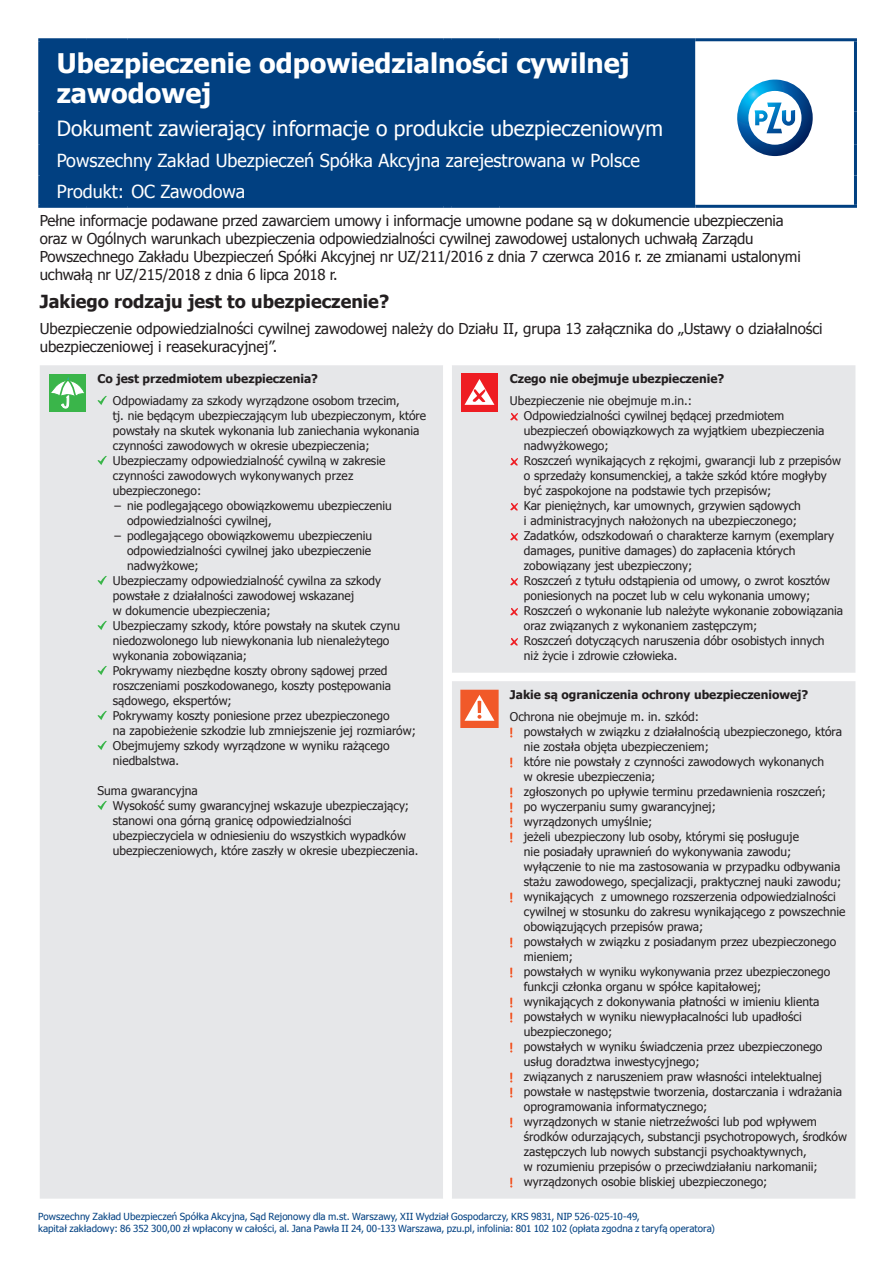
<style>
.page{position:relative;width:893px;height:1263px;background:#fff}
.page>*{position:absolute;margin:0;border:0;box-sizing:border-box;transform-origin:0 0}
.t1{font:700 27px/30px "Tahoma";color:#fff}
.t2{font:21px "Tahoma";color:#fff}
.t3{font:18px/30.8px "Tahoma";color:#fff}
.t4{font:700 18px "Tahoma";color:#231f20}
.t5{font:15px/18px "Tahoma";letter-spacing:-.01em;color:#231f20}
.t6{font:12px/15px "Tahoma";color:#231f20}
.t7{font:700 12px "Tahoma";color:#231f20}
.t8{font:9.75px/12px "Tahoma";color:#014081}
</style>
<div class="page">
<svg style="left:41px;top:41px;width:813px;height:164px;fill:#014081"></svg>
<div style="left:40px;top:365px;width:815px;height:833px;background:#e6e7e9"></div>
<svg style="left:443px;top:365px;width:9px;height:833px"></svg>
<hr style="left:38px;top:38px;width:49px;height:3px;background:#014081">
<hr style="left:38px;top:41px;width:3px;height:71px;background:#014081">
<hr style="left:87px;top:38px;width:40px;height:3px;background:#014081">
<hr style="left:127px;top:38px;width:316px;height:3px;background:#014081">
<svg style="left:443px;top:38px;width:9px;height:3px"></svg>
<hr style="left:452px;top:38px;width:47px;height:3px;background:#014081">
<hr style="left:499px;top:38px;width:196px;height:3px;background:#014081">
<hr style="left:695px;top:38px;width:162px;height:3px;background:#014081">
<hr style="left:854px;top:41px;width:3px;height:71px;background:#014081">
<hr style="left:854px;top:112px;width:3px;height:33px;background:#014081">
<hr style="left:854px;top:145px;width:3px;height:31px;background:#014081">
<hr style="left:854px;top:176px;width:3px;height:29px;background:#014081">
<hr style="left:695px;top:205px;width:162px;height:3px;background:#014081">
<hr style="left:38px;top:112px;width:3px;height:33px;background:#014081">
<hr style="left:38px;top:145px;width:3px;height:31px;background:#014081">
<hr style="left:38px;top:176px;width:3px;height:29px;background:#014081">
<hr style="left:38px;top:205px;width:49px;height:3px;background:#014081">
<hr style="left:87px;top:205px;width:40px;height:3px;background:#014081">
<hr style="left:127px;top:205px;width:316px;height:3px;background:#014081">
<svg style="left:443px;top:205px;width:9px;height:3px"></svg>
<hr style="left:452px;top:205px;width:47px;height:3px;background:#014081">
<hr style="left:499px;top:205px;width:196px;height:3px;background:#014081">
<svg style="left:737px;top:80px;width:76px;height:76px"></svg>
<div style="left:49px;top:374px;width:37px;height:38px;background:#3ab54a"></div>
<svg style="left:51px;top:377px;width:33px;height:31px"></svg>
<div style="left:461px;top:374px;width:37px;height:38px;background:#ee1d23"></div>
<svg style="left:464px;top:379px;width:30px;height:26px"></svg>
<svg style="left:98px;top:396px;width:9px;height:9px"></svg>
<svg style="left:98px;top:456px;width:9px;height:9px"></svg>
<svg style="left:98px;top:576px;width:9px;height:9px"></svg>
<svg style="left:98px;top:621px;width:9px;height:9px"></svg>
<svg style="left:98px;top:666px;width:9px;height:9px"></svg>
<svg style="left:98px;top:711px;width:9px;height:9px"></svg>
<svg style="left:98px;top:741px;width:9px;height:9px"></svg>
<svg style="left:98px;top:801px;width:9px;height:9px"></svg>
<svg style="left:510px;top:412px;width:8px;height:9px"></svg>
<svg style="left:510px;top:457px;width:8px;height:9px"></svg>
<svg style="left:510px;top:502px;width:8px;height:9px"></svg>
<svg style="left:510px;top:532px;width:8px;height:9px"></svg>
<svg style="left:510px;top:577px;width:8px;height:9px"></svg>
<svg style="left:510px;top:607px;width:8px;height:9px"></svg>
<svg style="left:510px;top:637px;width:8px;height:9px"></svg>
<div style="left:461px;top:690px;width:37px;height:37px;background:#f15929"></div>
<svg style="left:464px;top:695px;width:30px;height:26px"></svg>
<div style="left:460px;top:690px;width:39px;height:38px;border:2px solid #f15929"></div>
<svg style="left:510px;top:727px;width:2px;height:10px"></svg>
<svg style="left:510px;top:757px;width:2px;height:10px"></svg>
<svg style="left:510px;top:787px;width:2px;height:55px"></svg>
<svg style="left:510px;top:892px;width:2px;height:10px"></svg>
<svg style="left:510px;top:937px;width:2px;height:10px"></svg>
<svg style="left:510px;top:967px;width:2px;height:10px"></svg>
<svg style="left:510px;top:997px;width:2px;height:25px"></svg>
<svg style="left:510px;top:1042px;width:2px;height:10px"></svg>
<svg style="left:510px;top:1072px;width:2px;height:25px"></svg>
<svg style="left:510px;top:1117px;width:2px;height:10px"></svg>
<svg style="left:510px;top:1177px;width:2px;height:10px"></svg>
<h1 class="t1" style="left:57px;top:47px;width:574px">Ubezpieczenie odpowiedzialności cywilnej zawodowej</h1>
<h2 class="t2" style="left:57px;top:115px;width:608px">Dokument zawierający informacje o produkcie ubezpieczeniowym</h2>
<h3 class="t3" style="left:57px;top:144px;width:584px">Powszechny Zakład Ubezpieczeń Spółka Akcyjna zarejestrowana w Polsce<br>Produkt: OC Zawodowa</h3>
<p class="t5" style="left:40px;top:211px;width:762px">Pełne informacje podawane przed zawarciem umowy i informacje umowne podane są w dokumencie ubezpieczenia oraz w Ogólnych warunkach ubezpieczenia odpowiedzialności cywilnej zawodowej ustalonych uchwałą Zarządu Powszechnego Zakładu Ubezpieczeń Spółki Akcyjnej nr UZ/211/2016 z dnia 7 czerwca 2016 r. ze zmianami ustalonymi uchwałą nr UZ/215/2018 z dnia 6 lipca 2018 r.</p>
<h3 class="t4" style="left:40px;top:289px;width:351px">Jakiego rodzaju jest to ubezpieczenie?</h3>
<p class="t5" style="left:40px;top:319px;width:784px">Ubezpieczenie odpowiedzialności cywilnej zawodowej należy do Działu II, grupa 13 załącznika do „Ustawy o działalności ubezpieczeniowej i reasekuracyjnej”.</p>
<p class="t7" style="left:98px;top:370px;width:222px">Co jest przedmiotem ubezpieczenia?</p>
<p class="t7" style="left:510px;top:370px;width:216px">Czego nie obejmuje ubezpieczenie?</p>
<p class="t6" style="left:113px;top:393px;width:315px">Odpowiadamy za szkody wyrządzone osobom trzecim,<br>tj. nie będącym ubezpieczającym lub ubezpieczonym, które powstały na skutek wykonania lub zaniechania wykonania czynności zawodowych w okresie ubezpieczenia; Ubezpieczamy odpowiedzialność cywilną w zakresie czynności zawodowych wykonywanych przez ubezpieczonego:</p>
<p class="t6" style="left:127px;top:498px;width:266px;text-indent:-13px">– nie podlegającego obowiązkowemu ubezpieczeniu odpowiedzialności cywilnej,</p>
<p class="t6" style="left:115px;top:528px;width:259px">– podlegającego obowiązkowemu ubezpieczeniu</p>
<p class="t6" style="left:127px;top:543px;width:246px">odpowiedzialności cywilnej jako ubezpieczenie</p>
<p class="t6" style="left:127px;top:558px;width:73px">nadwyżkowe;</p>
<p class="t6" style="left:113px;top:573px;width:270px">Ubezpieczamy odpowiedzialność cywilna za szkody</p>
<p class="t6" style="left:113px;top:588px;width:243px">powstałe z działalności zawodowej wskazanej</p>
<p class="t6" style="left:113px;top:603px;width:159px">w dokumencie ubezpieczenia;</p>
<p class="t6" style="left:113px;top:618px;width:289px">Ubezpieczamy szkody, które powstały na skutek czynu</p>
<p class="t6" style="left:113px;top:633px;width:278px">niedozwolonego lub niewykonania lub nienależytego</p>
<p class="t6" style="left:113px;top:648px;width:136px">wykonania zobowiązania;</p>
<p class="t6" style="left:113px;top:663px;width:276px">Pokrywamy niezbędne koszty obrony sądowej przed</p>
<p class="t6" style="left:113px;top:678px;width:280px">roszczeniami poszkodowanego, koszty postępowania</p>
<p class="t6" style="left:113px;top:693px;width:120px">sądowego, ekspertów;</p>
<p class="t6" style="left:113px;top:708px;width:278px">Pokrywamy koszty poniesione przez ubezpieczonego</p>
<p class="t6" style="left:113px;top:723px;width:305px">na zapobieżenie szkodzie lub zmniejszenie jej rozmiarów;</p>
<p class="t6" style="left:113px;top:738px;width:278px">Obejmujemy szkody wyrządzone w wyniku rażącego</p>
<p class="t6" style="left:113px;top:753px;width:68px">niedbalstwa.</p>
<p class="t6" style="left:113px;top:783px;width:307px;text-indent:-15px">Suma gwarancyjna<br>Wysokość sumy gwarancyjnej wskazuje ubezpieczający; stanowi ona górną granicę odpowiedzialności ubezpieczyciela w odniesieniu do wszystkich wypadków ubezpieczeniowych, które zaszły w okresie ubezpieczenia.</p>
<p class="t6" style="left:524px;top:392px;width:321px;text-indent:-14px">Ubezpieczenie nie obejmuje m.in.:<br>Odpowiedzialności cywilnej będącej przedmiotem ubezpieczeń obowiązkowych za wyjątkiem ubezpieczenia nadwyżkowego;<br>Roszczeń wynikających z rękojmi, gwarancji lub z przepisów o sprzedaży konsumenckiej, a także szkód które mogłyby być zaspokojone na podstawie tych przepisów;<br>Kar pieniężnych, kar umownych, grzywien sądowych<br>i administracyjnych nałożonych na ubezpieczonego; Zadatków, odszkodowań o charakterze karnym (exemplary damages, punitive damages) do zapłacenia których zobowiązany jest ubezpieczony;<br>Roszczeń z tytułu odstąpienia od umowy, o zwrot kosztów poniesionych na poczet lub w celu wykonania umowy; Roszczeń o wykonanie lub należyte wykonanie zobowiązania oraz związanych z wykonaniem zastępczym;<br>Roszczeń dotyczących naruszenia dóbr osobistych innych<br>niż życie i zdrowie człowieka.</p>
<p class="t7" style="left:510px;top:686px;width:300px">Jakie są ograniczenia ochrony ubezpieczeniowej?</p>
<p class="t6" style="left:524px;top:708px;width:325px;text-indent:-14px">Ochrona nie obejmuje m. in. szkód:<br>powstałych w związku z działalnością ubezpieczonego, która nie została objęta ubezpieczeniem;<br>które nie powstały z czynności zawodowych wykonanych<br>w okresie ubezpieczenia;<br>zgłoszonych po upływie terminu przedawnienia roszczeń;<br>po wyczerpaniu sumy gwarancyjnej;<br>wyrządzonych umyślnie;<br>jeżeli ubezpieczony lub osoby, którymi się posługuje<br>nie posiadały uprawnień do wykonywania zawodu; wyłączenie to nie ma zastosowania w przypadku odbywania stażu zawodowego, specjalizacji, praktycznej nauki zawodu; wynikających z umownego rozszerzenia odpowiedzialności cywilnej w stosunku do zakresu wynikającego z powszechnie obowiązujących przepisów prawa;<br>powstałych w związku z posiadanym przez ubezpieczonego mieniem;<br>powstałych w wyniku wykonywania przez ubezpieczonego funkcji członka organu w spółce kapitałowej;<br>wynikających z dokonywania płatności w imieniu klienta powstałych w wyniku niewypłacalności lub upadłości ubezpieczonego;<br>powstałych w wyniku świadczenia przez ubezpieczonego usług doradztwa inwestycyjnego;<br>związanych z naruszeniem praw własności intelektualnej powstałe w następstwie tworzenia, dostarczania i wdrażania oprogramowania informatycznego;<br>wyrządzonych w stanie nietrzeźwości lub pod wpływem środków odurzających, substancji psychotropowych, środków zastępczych lub nowych substancji psychoaktywnych,<br>w rozumieniu przepisów o przeciwdziałaniu narkomanii; wyrządzonych osobie bliskiej ubezpieczonego;</p>
<p class="t8" style="left:38px;top:1209px;width:678px">Powszechny Zakład Ubezpieczeń Spółka Akcyjna, Sąd Rejonowy dla m.st. Warszawy, XII Wydział Gospodarczy, KRS 9831, NIP 526-025-10-49,<br>kapitał zakładowy: 86 352 300,00 zł wpłacony w całości, al. Jana Pawła II 24, 00-133 Warszawa, pzu.pl, infolinia: 801 102 102 (opłata zgodna z taryfą operatora)</p>
</div>
